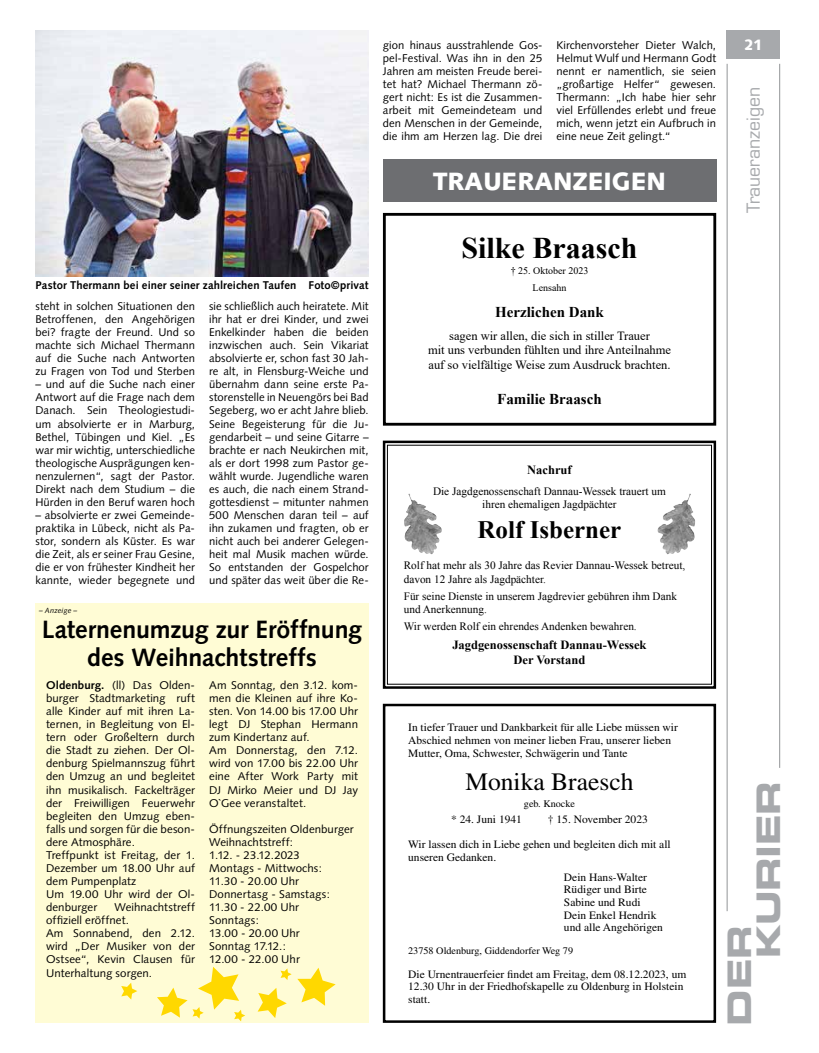
<style>
.page{position:relative;width:819px;height:1053px;background:#fff}
.page>*{position:absolute;margin:0;border:0;box-sizing:border-box;transform-origin:0 0}
.t1{font:32.5px/28.9px "Eurostile LT Std Bold Ex 2";letter-spacing:-.01em;color:#a7a9ac}
.t2{font:700 30px "Times New Roman";color:#000}
.t3{font:700 25px/27.5px "Syntax LT Std";letter-spacing:-.005em;color:#000;text-align:center}
.t4{font:900 25px "Syntax";color:#fff}
.t5{font:25px "Times LT Std";color:#000}
.t6{font:700 25px "Times New Roman";color:#000}
.t7{font:17.5px "Eurostile LT Std";color:#a7a9ac}
.t8{font:700 15px "Times New Roman";color:#000}
.t9{font:900 15px "Syntax LT Std";color:#fff}
.t10{font:12.5px/14.4px "Times New Roman";color:#000;text-align:center}
.t11{font:700 12.5px/15px "Times New Roman";color:#000;text-align:center}
.t12{font:11.25px/13px "Syntax";letter-spacing:.005em;color:#000;text-align:justify}
.t13{font:11.25px/12.6px "Times LT Std";color:#000}
.t14{font:11.25px/13.5px "Times New Roman";color:#000}
.t15{font:700 11.25px "Syntax LT Std";letter-spacing:.01em;color:#000}
.t16{font:10px "Times LT Std";color:#000}
.t17{font:10px/16.8px "Times New Roman";color:#000;text-align:center}
.t18{font:italic 7.5px "Syntax LT Std";letter-spacing:.015em;color:#000}
.s1{font-weight:700}
</style>
<div class="page">
<div style="left:35px;top:603px;width:334px;height:419px;background:#fffcd5"></div>
<hr style="left:726px;top:64px;width:1px;height:847px;background:#939598">
<hr style="left:779px;top:64px;width:1px;height:703px;background:#939598">
<div style="left:726px;top:30px;width:54px;height:29px;background:#a7a9ac"></div>
<div style="left:383px;top:703px;width:333px;height:319px;border:3px solid #000"></div>
<svg style="left:383px;top:440px;width:333px;height:248px"></svg>
<div style="left:387px;top:445px;width:325px;height:239px;border:1px solid #000"></div>
<img style="left:666px;top:493px;width:24px;height:20px">
<img style="left:404px;top:493px;width:8px;height:33px">
<div style="left:383px;top:213px;width:333px;height:212px;border:3px solid #000"></div>
<div style="left:383px;top:159px;width:333px;height:43px;background:#6d6e71"></div>
<img style="left:35px;top:30px;width:334px;height:246px">
<svg style="left:297px;top:967px;width:38px;height:38px"></svg>
<svg style="left:121px;top:983px;width:16px;height:16px"></svg>
<svg style="left:280px;top:968px;width:11px;height:11px"></svg>
<svg style="left:157px;top:967px;width:88px;height:54px"></svg>
<svg style="left:257px;top:988px;width:30px;height:29px"></svg>
<p class="t15" style="left:35px;top:279px;width:335px">Pastor Thermann bei einer seiner zahlreichen Taufen Foto©privat</p>
<p class="t12" style="left:35px;top:299px;width:161px">steht in solchen Situationen den Betroffenen, den Angehörigen bei? fragte der Freund. Und so machte sich Michael Thermann auf die Suche nach Antworten zu Fragen von Tod und Sterben</p>
<p class="t12" style="left:35px;top:378px;width:161px">– und auf die Suche nach einer Antwort auf die Frage nach dem Danach. Sein Theologiestudi&shy;um absolvierte er in Marburg, Bethel, Tübingen und Kiel. „Es war mir wichtig, unterschiedliche theologische Ausprägungen ken&shy;nenzulernen“, sagt der Pastor.<br>Direkt nach dem Studium – die Hürden in den Beruf waren hoch</p>
<p class="t12" style="left:35px;top:508px;width:161px">– absolvierte er zwei Gemeinde&shy;praktika in Lübeck, nicht als Pa&shy;stor, sondern als Küster. Es war die Zeit, als er seiner Frau Gesine, die er von frühester Kindheit her kannte, wieder begegnete und</p>
<p class="t18" style="left:39px;top:606px;width:40px">– Anzeige –</p>
<p class="t12" style="left:209px;top:299px;width:161px">sie schließlich auch heiratete. Mit ihr hat er drei Kinder, und zwei Enkelkinder haben die beiden inzwischen auch. Sein Vikariat absolvierte er, schon fast 30 Jah&shy;re alt, in Flensburg-Weiche und übernahm dann seine erste Pa&shy;storenstelle in Neuengörs bei Bad Segeberg, wo er acht Jahre blieb.<br>Seine Begeisterung für die Ju&shy;gendarbeit – und seine Gitarre – brachte er nach Neukirchen mit, als er dort 1998 zum Pastor ge&shy;wählt wurde. Jugendliche waren es auch, die nach einem Strand&shy;gottesdienst – mitunter nahmen 500 Menschen daran teil – auf ihn zukamen und fragten, ob er nicht auch bei anderer Gelegen&shy;heit mal Musik machen würde.<br>So entstanden der Gospelchor und später das weit über die Re-</p>
<p class="t3" style="left:42px;top:615px;width:322px">Laternenumzug zur Eröffnung des Weihnachtstreffs</p>
<p class="t12" style="left:46px;top:678px;width:150px;text-align:left"><span class="s1">Oldenburg.</span> (ll) Das Olden&shy;burger Stadtmarketing ruft alle Kinder auf mit ihren La&shy;ternen, in Begleitung von El&shy;tern oder Großeltern durch die Stadt zu ziehen. Der Ol&shy;denburg Spielmannszug führt den Umzug an und begleitet ihn musikalisch. Fackelträger der Freiwilligen Feuerwehr begleiten den Umzug eben&shy;falls und sorgen für die beson&shy;dere Atmosphäre.<br>Treffpunkt ist Freitag, der 1.<br>Dezember um 18.00 Uhr auf dem Pumpenplatz<br>Um 19.00 Uhr wird der Ol&shy;denburger</p>
<p class="t12" style="left:209px;top:678px;width:150px;text-align:left">Am Sonntag, den 3.12. kom&shy;men die Kleinen auf ihre Ko&shy;sten. Von 14.00 bis 17.00 Uhr legt DJ Stephan Hermann zum Kindertanz auf.<br>Am Donnerstag, den 7.12. wird von 17.00 bis 22.00 Uhr eine After Work Party mit<br>DJ Mirko Meier und DJ Jay<br>O`Gee veranstaltet.</p>
<p class="t12" style="left:209px;top:822px;width:146px;text-align:left">Öffnungszeiten Oldenburger<br>Weihnachtstreff:<br>1.12. - 23.12.2023<br>Montags - Mittwochs:<br>11.30 - 20.00 Uhr<br>Donnertasg - Samstags:<br>11.30 - 22.00 Uhr<br>Sonntags:<br>13.00 - 20.00 Uhr<br>Sonntag 17.12.:<br>12.00 - 22.00 Uhr</p>
<p class="t12" style="left:46px;top:900px;width:150px;text-align:left;text-indent:68px">Weihnachtstreff offiziell eröffnet.<br>Am Sonnabend, den 2.12. wird „Der Musiker von der<br>Ostsee“, Kevin Clausen für<br>Unterhaltung sorgen.</p>
<p class="t12" style="left:383px;top:38px;width:161px">gion hinaus ausstrahlende Gos&shy;pel-Festival. Was ihn in den 25<br>Jahren am meisten Freude berei&shy;tet hat? Michael Thermann zö&shy;gert nicht: Es ist die Zusammen&shy;arbeit mit Gemeindeteam und den Menschen in der Gemeinde, die ihm am Herzen lag. Die drei</p>
<p class="t12" style="left:556px;top:38px;width:161px">Kirchenvorsteher Dieter Walch, Helmut Wulf und Hermann Godt nennt er namentlich, sie seien „großartige Helfer“ gewesen.<br>Thermann: „Ich habe hier sehr viel Erfüllendes erlebt und freue mich, wenn jetzt ein Aufbruch in eine neue Zeit gelingt.“</p>
<p class="t4" style="left:433px;top:167px;width:234px">TRAUERANZEIGEN</p>
<p class="t2" style="left:461px;top:226px;width:177px">Silke Braasch</p>
<p class="t17" style="left:510px;top:262px;width:79px">† 25. Oktober 2023<br>Lensahn</p>
<p class="t8" style="left:495px;top:301px;width:110px">Herzlichen Dank</p>
<p class="t10" style="left:428px;top:328px;width:244px">sagen wir allen, die sich in stiller Trauer<br>mit uns verbunden fühlten und ihre Anteilnahme auf so vielfältige Weise zum Ausdruck brachten.</p>
<p class="t8" style="left:497px;top:388px;width:106px">Familie Braasch</p>
<p class="t9" style="left:744px;top:36px;width:20px">21</p>
<p class="t7" style="left:743px;top:213px;width:127px;rotate:-90deg">Traueranzeigen</p>
<p class="t11" style="left:527px;top:462px;width:46px">Nachruf</p>
<p class="t14" style="left:433px;top:484px;width:234px;text-align:center">Die Jagdgenossenschaft Dannau-Wessek trauert um ihren ehemaligen Jagdpächter</p>
<p class="t6" style="left:477px;top:512px;width:145px">Rolf Isberner</p>
<p class="t14" style="left:404px;top:558px;width:283px">Rolf hat mehr als 30 Jahre das Revier Dannau-Wessek betreut, davon 12 Jahre als Jagdpächter.</p>
<p class="t14" style="left:404px;top:589px;width:275px">Für seine Dienste in unserem Jagdrevier gebühren ihm Dank und Anerkennung.</p>
<p class="t14" style="left:404px;top:619px;width:234px">Wir werden Rolf ein ehrendes Andenken bewahren.</p>
<p class="t11" style="left:452px;top:637px;width:196px">Jagdgenossenschaft Dannau-Wessek<br>Der Vorstand</p>
<p class="t13" style="left:408px;top:721px;width:271px">In tiefer Trauer und Dankbarkeit für alle Liebe müssen wir<br>Abschied nehmen von meiner lieben Frau, unserer lieben<br>Mutter, Oma, Schwester, Schwägerin und Tante</p>
<p class="t5" style="left:465px;top:768px;width:170px">Monika Braesch</p>
<p class="t16" style="left:524px;top:797px;width:53px">geb. Knocke</p>
<p class="t13" style="left:451px;top:812px;width:72px">* 24. Juni 1941</p>
<p class="t13" style="left:548px;top:812px;width:101px">† 15. November 2023</p>
<p class="t13" style="left:408px;top:838px;width:264px">Wir lassen dich in Liebe gehen und begleiten dich mit all unseren Gedanken.</p>
<p class="t13" style="left:564px;top:870px;width:100px">Dein Hans-Walter<br>Rüdiger und Birte<br>Sabine und Rudi<br>Dein Enkel Hendrik und alle Angehörigen</p>
<p class="t16" style="left:408px;top:945px;width:166px">23758 Oldenburg, Giddendorfer Weg 79</p>
<p class="t13" style="left:408px;top:967px;width:280px">Die Urnentrauerfeier findet am Freitag, dem 08.12.2023, um<br>12.30 Uhr in der Friedhofskapelle zu Oldenburg in Holstein statt.</p>
<p class="t1" style="left:724px;top:958px;width:179px;text-indent:-67px;rotate:-90deg">DER<br>KURIER</p>
</div>
